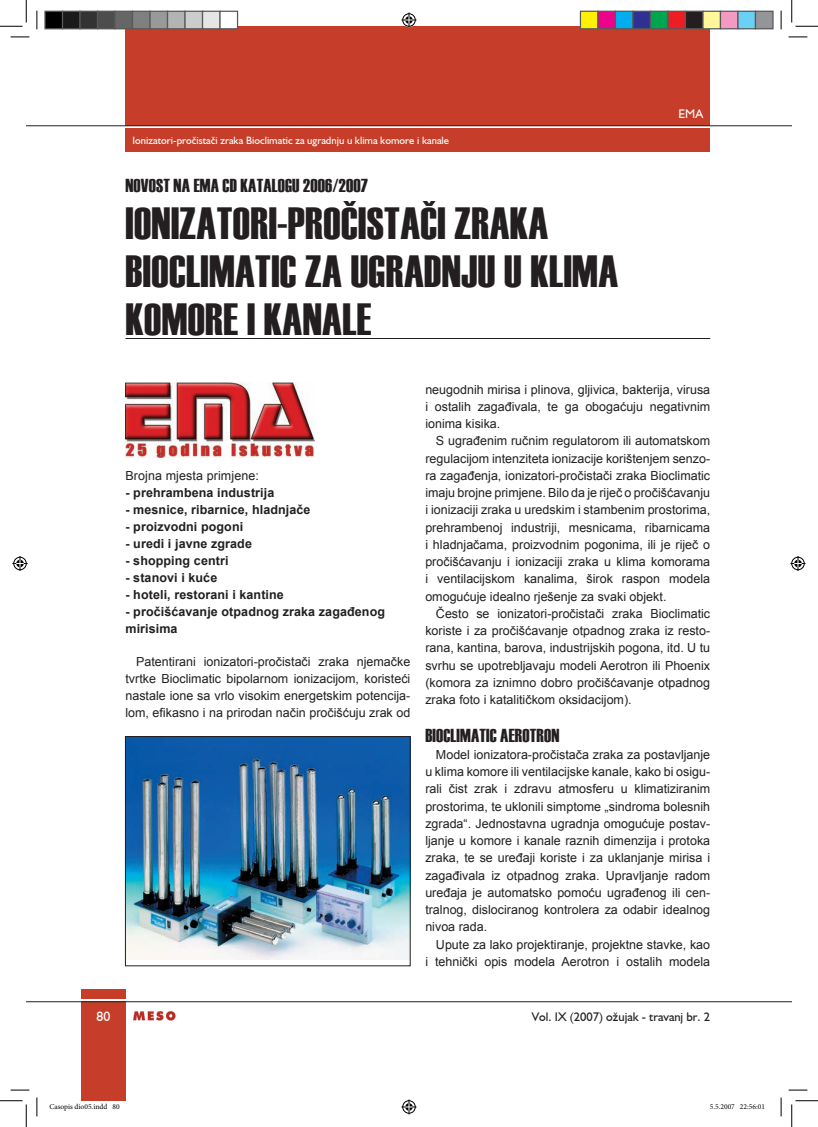
<style>
.page{position:relative;width:818px;height:1127px;background:#fff}
.page>*{position:absolute;margin:0;border:0;box-sizing:border-box;transform-origin:0 0}
.t1{font:45px/47.5px "Haettenschweiler";letter-spacing:.01em;color:#231f20}
.t2{font:18.75px "Haettenschweiler";letter-spacing:.01em;color:#231f20}
.t3{font:13.75px "Humanist 521 BT";color:#fff}
.t4{font:12.5px/17.2px "Arial";color:#231f20;text-align:justify}
.t5{font:700 12.5px/16.9px "Arial";letter-spacing:.01em;color:#231f20}
.t6{font:12.5px "Humanist 521 BT";color:#231f20}
.t7{font:12.5px "Humanist 521 BT";color:#fff}
.t8{font:10.62px "Humanist 521 BT";color:#fff}
.t9{font:7.5px "Minion Pro";color:#000}
</style>
<div class="page">
<svg style="left:133px;top:1011px;width:43px;height:9px"></svg>
<div style="left:81px;top:1001px;width:44px;height:99px;background:#c63e2a"></div>
<hr style="left:26px;top:1001px;width:755px;height:1px;background:#231f20">
<div style="left:81px;top:989px;width:44px;height:9px;background:#c63e2a"></div>
<div style="left:125px;top:26px;width:585px;height:100px;background:#c63e2a"></div>
<hr style="left:125px;top:338px;width:585px;height:1px;background:#231f20">
<div style="left:125px;top:128px;width:585px;height:24px;background:#c63e2a"></div>
<hr style="left:26px;top:125px;width:755px;height:1px;background:#231f20">
<img style="left:127px;top:738px;width:281px;height:221px">
<div style="left:125px;top:736px;width:285px;height:229px;border:1px solid #231f20"></div>
<img style="left:125px;top:382px;width:190px;height:75px">
<svg style="left:11px;top:36px;width:18px;height:2px"></svg>
<svg style="left:788px;top:36px;width:19px;height:2px"></svg>
<svg style="left:11px;top:1089px;width:18px;height:1px"></svg>
<svg style="left:788px;top:1089px;width:19px;height:1px"></svg>
<svg style="left:36px;top:11px;width:2px;height:18px"></svg>
<svg style="left:36px;top:1097px;width:2px;height:18px"></svg>
<svg style="left:780px;top:11px;width:2px;height:18px"></svg>
<svg style="left:780px;top:1097px;width:2px;height:18px"></svg>
<svg style="left:0;top:0;width:27px;height:27px"></svg>
<svg style="left:0;top:1100px;width:27px;height:26px"></svg>
<svg style="left:791px;top:0;width:27px;height:27px"></svg>
<svg style="left:791px;top:1100px;width:27px;height:26px"></svg>
<svg style="left:401px;top:13px;width:15px;height:15px"></svg>
<svg style="left:401px;top:1099px;width:15px;height:15px"></svg>
<svg style="left:13px;top:556px;width:15px;height:15px"></svg>
<svg style="left:790px;top:556px;width:15px;height:15px"></svg>
<div style="left:45px;top:11px;width:18px;height:18px;background:#000"></div>
<div style="left:44px;top:11px;width:19px;height:18px;border:1px solid #595959"></div>
<div style="left:63px;top:11px;width:17px;height:18px;background:#1a1a1a"></div>
<div style="left:62px;top:11px;width:19px;height:18px;border:1px solid #595959"></div>
<div style="left:80px;top:11px;width:18px;height:18px;background:#333"></div>
<div style="left:79px;top:11px;width:19px;height:18px;border:1px solid #595959"></div>
<div style="left:98px;top:11px;width:17px;height:18px;background:#4d4d4d"></div>
<div style="left:97px;top:11px;width:19px;height:18px;border:1px solid #595959"></div>
<div style="left:115px;top:11px;width:18px;height:18px;background:#666"></div>
<div style="left:114px;top:11px;width:19px;height:18px;border:1px solid #595959"></div>
<div style="left:133px;top:11px;width:17px;height:18px;background:#808080"></div>
<div style="left:132px;top:11px;width:19px;height:18px;border:1px solid #595959"></div>
<div style="left:150px;top:11px;width:18px;height:18px;background:#999"></div>
<div style="left:149px;top:11px;width:19px;height:18px;border:1px solid #595959"></div>
<div style="left:168px;top:11px;width:17px;height:18px;background:#b3b3b3"></div>
<div style="left:167px;top:11px;width:19px;height:18px;border:1px solid #595959"></div>
<div style="left:185px;top:11px;width:18px;height:18px;background:#ccc"></div>
<div style="left:184px;top:11px;width:19px;height:18px;border:1px solid #595959"></div>
<div style="left:203px;top:11px;width:17px;height:18px;background:#e5e5e5"></div>
<div style="left:202px;top:11px;width:19px;height:18px;border:1px solid #595959"></div>
<div style="left:220px;top:11px;width:18px;height:18px;background:#fff"></div>
<div style="left:219px;top:11px;width:19px;height:18px;border:1px solid #595959"></div>
<div style="left:580px;top:11px;width:18px;height:18px;background:#fff101"></div>
<div style="left:580px;top:11px;width:18px;height:18px;border:1px solid #595959"></div>
<div style="left:598px;top:11px;width:17px;height:18px;background:#ed028c"></div>
<div style="left:597px;top:11px;width:19px;height:18px;border:1px solid #595959"></div>
<div style="left:615px;top:11px;width:18px;height:18px;background:#00aeef"></div>
<div style="left:615px;top:11px;width:18px;height:18px;border:1px solid #595959"></div>
<div style="left:633px;top:11px;width:17px;height:18px;background:#2e3092"></div>
<div style="left:632px;top:11px;width:19px;height:18px;border:1px solid #595959"></div>
<div style="left:650px;top:11px;width:18px;height:18px;background:#00a54f"></div>
<div style="left:650px;top:11px;width:18px;height:18px;border:1px solid #595959"></div>
<div style="left:668px;top:11px;width:17px;height:18px;background:#ee1d23"></div>
<div style="left:667px;top:11px;width:19px;height:18px;border:1px solid #595959"></div>
<div style="left:685px;top:11px;width:18px;height:18px;background:#231f20"></div>
<div style="left:685px;top:11px;width:18px;height:18px;border:1px solid #595959"></div>
<div style="left:703px;top:11px;width:17px;height:18px;background:#fff79a"></div>
<div style="left:702px;top:11px;width:19px;height:18px;border:1px solid #595959"></div>
<div style="left:720px;top:11px;width:18px;height:18px;background:#f499c2"></div>
<div style="left:720px;top:11px;width:18px;height:18px;border:1px solid #595959"></div>
<div style="left:738px;top:11px;width:17px;height:18px;background:#6bcff6"></div>
<div style="left:737px;top:11px;width:19px;height:18px;border:1px solid #595959"></div>
<div style="left:755px;top:11px;width:18px;height:18px;background:#939598"></div>
<div style="left:755px;top:11px;width:18px;height:18px;border:1px solid #595959"></div>
<p class="t8" style="left:133px;top:134px;width:318px">Ionizatori-pročistači zraka Bioclimatic za ugradnju u klima komore i kanale</p>
<h2 class="t2" style="left:125px;top:172px;width:244px">NOVOST NA EMA CD KATALOGU 2006/2007</h2>
<h1 class="t1" style="left:125px;top:200px;width:494px">IONIZATORI-PROČISTAČI ZRAKA<br>BIOCLIMATIC ZA UGRADNJU U KLIMA<br>KOMORE I KANALE</h1>
<p class="t7" style="left:678px;top:106px;width:26px">EMA</p>
<p class="t4" style="left:125px;top:467px;width:135px">Brojna mjesta primjene:</p>
<p class="t5" style="left:125px;top:484px;width:150px">- prehrambena industrija</p>
<p class="t5" style="left:125px;top:501px;width:187px">- mesnice, ribarnice, hladnjače</p>
<p class="t5" style="left:125px;top:518px;width:119px">- proizvodni pogoni</p>
<p class="t5" style="left:125px;top:535px;width:128px">- uredi i javne zgrade</p>
<p class="t5" style="left:125px;top:552px;width:104px">- shopping centri</p>
<p class="t5" style="left:125px;top:569px;width:93px">- stanovi i kuće</p>
<p class="t5" style="left:125px;top:586px;width:160px">- hoteli, restorani i kantine</p>
<p class="t5" style="left:125px;top:603px;width:261px">- pročišćavanje otpadnog zraka zagađenog mirisima</p>
<p class="t4" style="left:125px;top:653px;width:286px;line-height:16.9px;text-indent:11px">Patentirani ionizatori-pročistači zraka njemačke tvrtke Bioclimatic bipolarnom ionizacijom, koristeći nastale ione sa vrlo visokim energetskim potencija&shy;lom, efikasno i na prirodan način pročišćuju zrak od</p>
<p class="t4" style="left:425px;top:380px;width:286px">neugodnih mirisa i plinova, gljivica, bakterija, virusa i ostalih zagađivala, te ga obogaćuju negativnim ionima kisika.</p>
<p class="t4" style="left:425px;top:432px;width:286px;text-indent:11px">S ugrađenim ručnim regulatorom ili automatskom regulacijom intenziteta ionizacije korištenjem senzo&shy;ra zagađenja, ionizatori-pročistači zraka Bioclimatic imaju brojne primjene. Bilo da je riječ o pročišćavanju i ionizaciji zraka u uredskim i stambenim prostorima, prehrambenoj industriji, mesnicama, ribarnicama i hladnjačama, proizvodnim pogonima, ili je riječ o pročišćavanju i ionizaciji zraka u klima komorama i ventilacijskom kanalima, širok raspon modela omogućuje idealno rješenje za svaki objekt.</p>
<p class="t4" style="left:425px;top:604px;width:286px;text-indent:11px">Često se ionizatori-pročistači zraka Bioclimatic koriste i za pročišćavanje otpadnog zraka iz resto&shy;rana, kantina, barova, industrijskih pogona, itd. U tu svrhu se upotrebljavaju modeli Aerotron ili Phoenix (komora za iznimno dobro pročišćavanje otpadnog zraka foto i katalitičkom oksidacijom).</p>
<h2 class="t2" style="left:425px;top:722px;width:136px">BIOCLIMATIC AEROTRON</h2>
<p class="t4" style="left:425px;top:745px;width:286px;text-indent:11px">Model ionizatora-pročistača zraka za postavljanje u klima komore ili ventilacijske kanale, kako bi osigu&shy;rali čist zrak i zdravu atmosferu u klimatiziranim prostorima, te uklonili simptome „sindroma bolesnih zgrada“. Jednostavna ugradnja omogućuje postav&shy;ljanje u komore i kanale raznih dimenzija i protoka zraka, te se uređaji koriste i za uklanjanje mirisa i zagađivala iz otpadnog zraka. Upravljanje radom uređaja je automatsko pomoću ugrađenog ili cen&shy;tralnog, dislociranog kontrolera za odabir idealnog nivoa rada.</p>
<p class="t4" style="left:425px;top:935px;width:286px;text-align:right">Upute za lako projektiranje, projektne stavke, kao<br>i tehnički opis modela Aerotron i ostalih modela</p>
<p class="t3" style="left:96px;top:1007px;width:15px">80</p>
<p class="t6" style="left:532px;top:1008px;width:180px">Vol. IX (2007) ožujak - travanj br. 2</p>
<p class="t9" style="left:49px;top:1101px;width:72px">Casopis dio05.indd 80</p>
<p class="t9" style="left:710px;top:1101px;width:57px">5.5.2007 22:56:01</p>
</div>
